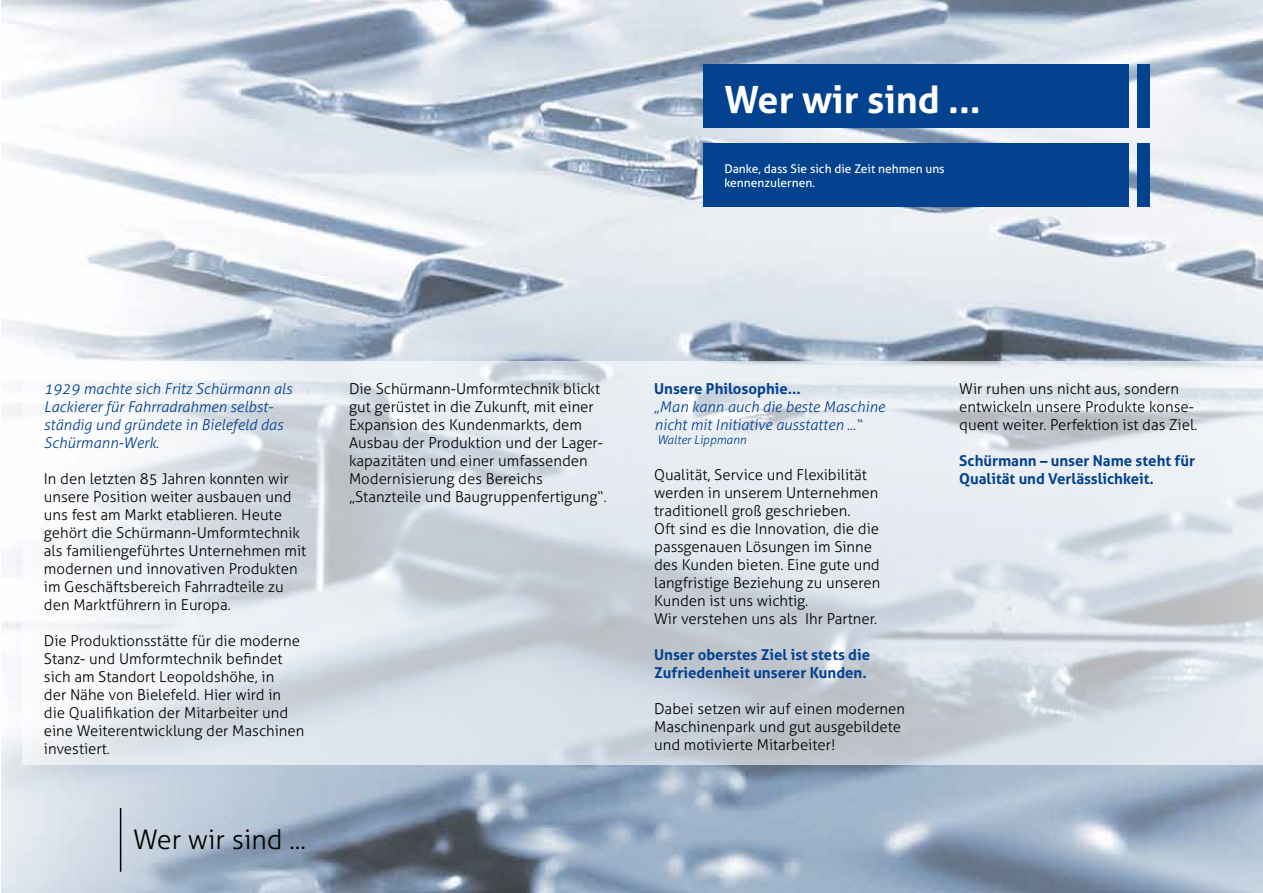
<style>
.page{position:relative;width:1263px;height:893px;background:#fff}
.page>*{position:absolute;margin:0;border:0;box-sizing:border-box;transform-origin:0 0}
.t1{font:700 37.5px "Aller";color:#fff}
.t2{font:300 27px "Aller";color:#000}
.t3{font:300 15px/18px "Aller";color:#000}
.t4{font:italic 300 15px/18px "Aller";color:#03428e}
.t5{font:700 15px/18px "Aller";color:#03428e}
.t6{font:12px/14.4px "Aller";color:#fff}
.t7{font:italic 300 12px "Aller";color:#03428e}
</style>
<div class="page">
<img style="left:1px;top:0;width:1262px;height:893px">
<hr style="left:120px;top:808px;width:1px;height:64px;background:#000">
<div style="left:703px;top:64px;width:425px;height:64px;background:#03428e"></div>
<div style="left:703px;top:143px;width:425px;height:63px;background:#03428e"></div>
<div style="left:1137px;top:64px;width:12px;height:64px;background:#03428e"></div>
<div style="left:1137px;top:143px;width:12px;height:63px;background:#03428e"></div>
<svg style="left:23px;top:361px;width:1240px;height:404px;background:#dce1e7"></svg>
<h1 class="t1" style="left:724px;top:76px;width:258px">Wer wir sind ...</h1>
<p class="t6" style="left:724px;top:161px;width:222px">Danke, dass Sie sich die Zeit nehmen uns kennenzulernen.</p>
<p class="t4" style="left:44px;top:379px;width:250px">1929 machte sich Fritz Schürmann als<br>Lackierer für Fahrradrahmen selbst&shy;ständig und gründete in Bielefeld das<br>Schürmann-Werk.</p>
<p class="t3" style="left:44px;top:469px;width:264px">In den letzten 85 Jahren konnten wir unsere Position weiter ausbauen und uns fest am Markt etablieren. Heute gehört die Schürmann-Umformtechnik als familiengeführtes Unternehmen mit modernen und innovativen Produkten im Geschäftsbereich Fahrradteile zu den Marktführern in Europa.</p>
<p class="t3" style="left:44px;top:631px;width:262px">Die Produktionsstätte für die moderne Stanz- und Umformtechnik befindet sich am Standort Leopoldshöhe, in<br>der Nähe von Bielefeld. Hier wird in die Qualifikation der Mitarbeiter und eine Weiterentwicklung der Maschinen investiert.</p>
<h2 class="t2" style="left:133px;top:823px;width:174px">Wer wir sind ...</h2>
<p class="t3" style="left:349px;top:379px;width:259px">Die Schürmann-Umformtechnik blickt gut gerüstet in die Zukunft, mit einer Expansion des Kundenmarkts, dem Ausbau der Produktion und der Lager&shy;kapazitäten und einer umfassenden Modernisierung des Bereichs „Stanzteile und Baugruppenfertigung“.</p>
<p class="t5" style="left:654px;top:379px;width:148px">Unsere Philosophie...</p>
<p class="t4" style="left:654px;top:397px;width:232px">„Man kann auch die beste Maschine nicht mit Initiative ausstatten ...“</p>
<p class="t7" style="left:657px;top:433px;width:91px">Walter Lippmann</p>
<p class="t3" style="left:654px;top:466px;width:228px">Qualität, Service und Flexibilität werden in unserem Unternehmen traditionell groß geschrieben.<br>Oft sind es die Innovation, die die passgenauen Lösungen im Sinne des Kunden bieten. Eine gute und langfristige Beziehung zu unseren<br>Kunden ist uns wichtig.<br>Wir verstehen uns als Ihr Partner.</p>
<p class="t5" style="left:654px;top:646px;width:217px">Unser oberstes Ziel ist stets die<br>Zufriedenheit unserer Kunden.</p>
<p class="t3" style="left:654px;top:700px;width:252px">Dabei setzen wir auf einen modernen<br>Maschinenpark und gut ausgebildete und motivierte Mitarbeiter!</p>
<p class="t3" style="left:959px;top:379px;width:239px">Wir ruhen uns nicht aus, sondern entwickeln unsere Produkte konse&shy;quent weiter. Perfektion ist das Ziel.</p>
<p class="t5" style="left:959px;top:451px;width:237px">Schürmann – unser Name steht für<br>Qualität und Verlässlichkeit.</p>
</div>
